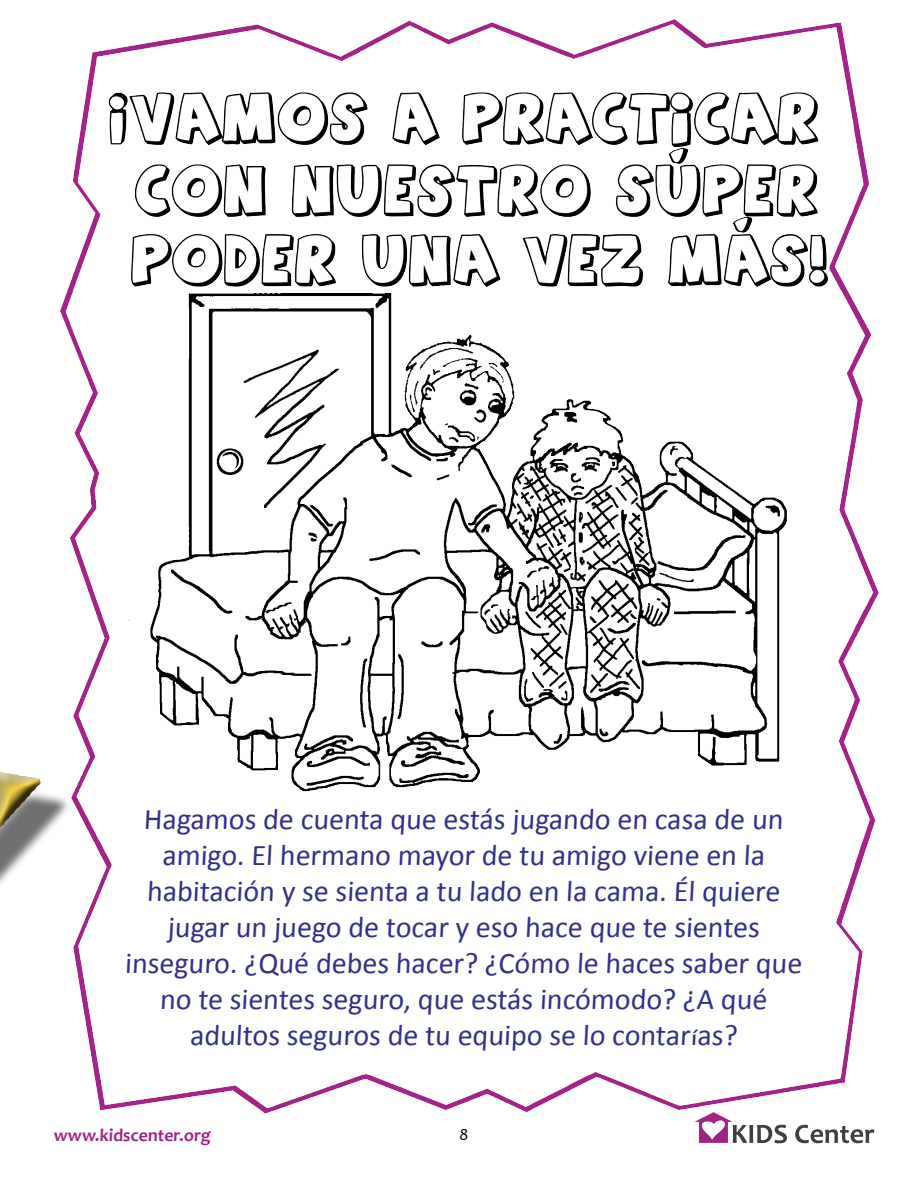
<style>
.page{position:relative;width:918px;height:1188px;background:#fff}
.page>*{position:absolute;margin:0;border:0;box-sizing:border-box;transform-origin:0 0}
.t1{font:30px/36px "Calibri";color:#30328a;text-align:center}
.t2{font:700 18px "Candara";color:#a12385}
.t3{font:16.5px "Candara";color:#000}
.s1{font-size:22.5px}
</style>
<div class="page">
<img style="left:60px;top:19px;width:819px;height:1125px">
<img style="left:0;top:439px;width:230px;height:705px">
<div style="left:0;top:753px;width:55px;height:94px;background:#231f20;opacity:.5"></div>
<div style="left:0;top:762px;width:48px;height:75px;background:#fff"></div>
<div style="left:0;top:772px;width:51px;height:68px;background:#231f20;opacity:.75"></div>
<img style="left:108px;top:87px;width:749px;height:231px">
<img style="left:101px;top:292px;width:702px;height:508px">
<p class="t1" style="left:125px;top:801px;width:681px">Hagamos de cuenta que estás jugando en casa de un amigo. El hermano mayor de tu amigo viene en la habitación y se sienta a tu lado en la cama. Él quiere jugar un juego de tocar y eso hace que te sientes inseguro. ¿Qué debes hacer? ¿Cómo le haces saber que no te sientes seguro, que estás incómodo? ¿A qué adultos seguros de tu equipo se lo contar<span class="s1">í</span>as?</p>
<p class="t2" style="left:53px;top:1124px;width:160px">www.kidscenter.org</p>
<p class="t3" style="left:459px;top:1124px;width:12px">8</p>
</div>
